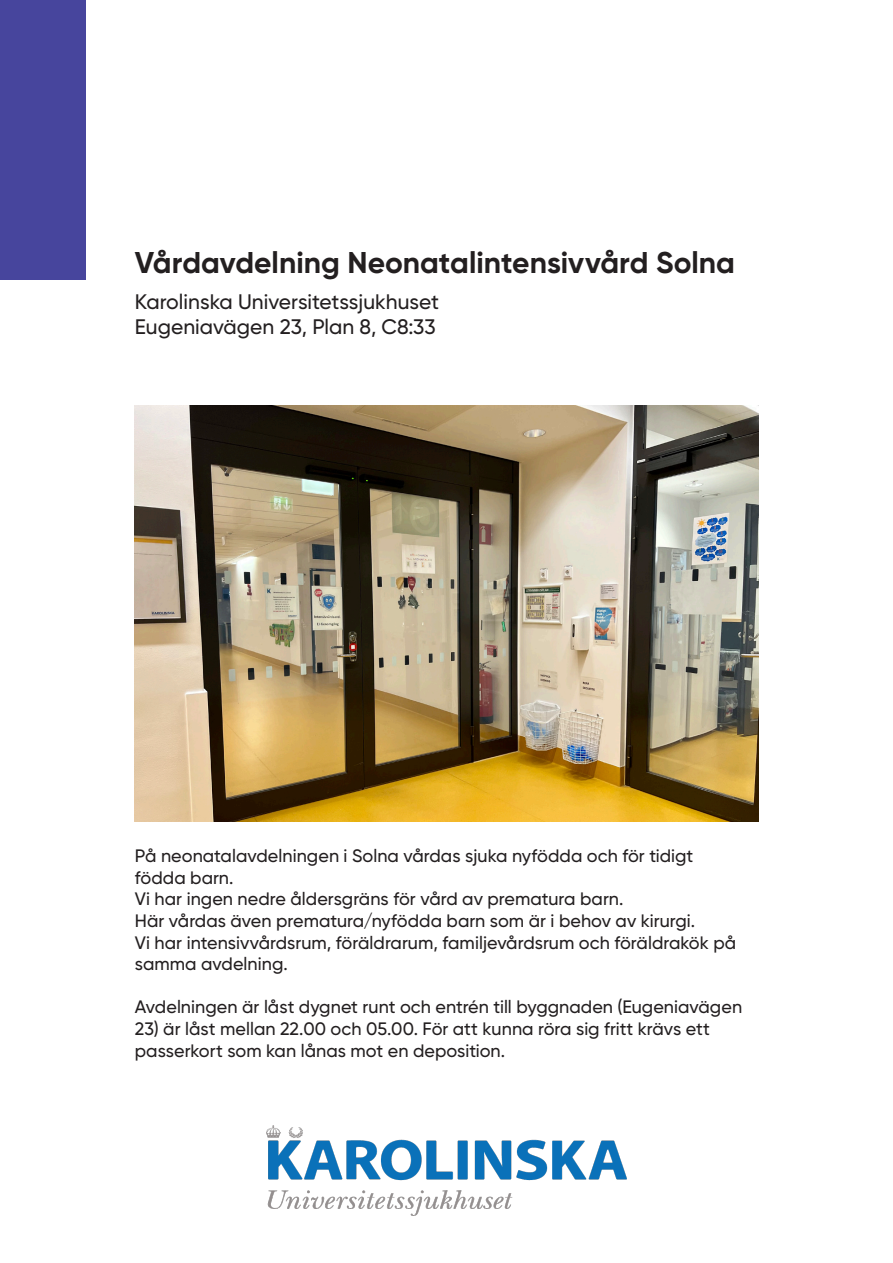
<style>
.page{position:relative;width:893px;height:1263px;background:#fff}
.page>*{position:absolute;margin:0;border:0;box-sizing:border-box;transform-origin:0 0}
.t1{font:700 30px "Gilroy";color:#231f20}
.t2{font:500 21px "Gilroy";color:#231f20}
.t3{font:500 18px/21.6px "Gilroy";color:#231f20}
</style>
<div class="page">
<div style="left:0;top:0;width:85px;height:279px;background:#47459d"></div>
<img style="left:135px;top:406px;width:623px;height:415px">
<img style="left:238px;top:542px;width:417px;height:121px">
<img style="left:266px;top:1125px;width:361px;height:90px">
<p class="t1" style="left:135px;top:244px;width:602px">Vårdavdelning Neonatalintensivvård Solna</p>
<p class="t2" style="left:135px;top:288px;width:306px">Karolinska Universitetssjukhuset</p>
<p class="t2" style="left:135px;top:314px;width:302px">Eugeniavägen 23, Plan 8, C8:33</p>
<p class="t3" style="left:135px;top:845px;width:560px">På neonatalavdelningen i Solna vårdas sjuka nyfödda och för tidigt födda barn.</p>
<p class="t3" style="left:135px;top:888px;width:490px">Vi har ingen nedre åldersgräns för vård av prematura barn.</p>
<p class="t3" style="left:135px;top:910px;width:562px">Här vårdas även prematura/nyfödda barn som är i behov av kirurgi.</p>
<p class="t3" style="left:135px;top:931px;width:603px">Vi har intensivvårdsrum, föräldrarum, familjevårdsrum och föräldrakök på samma avdelning.</p>
<p class="t3" style="left:135px;top:996px;width:609px">Avdelningen är låst dygnet runt och entrén till byggnaden (Eugeniavägen</p>
<p class="t3" style="left:135px;top:1018px;width:576px">23) är låst mellan 22.00 och 05.00. För att kunna röra sig fritt krävs ett passerkort som kan lånas mot en deposition.</p>
</div>
